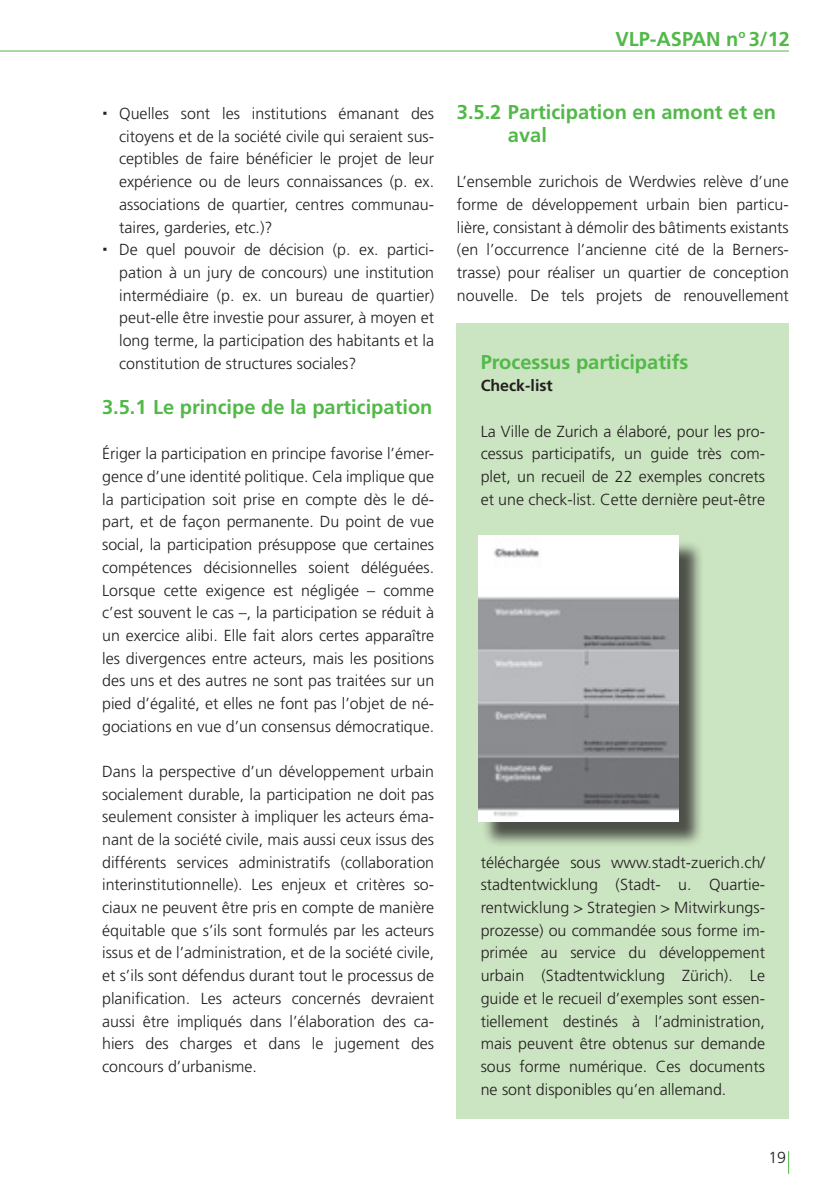
<style>
.page{position:relative;width:840px;height:1191px;background:#fff}
.page>*{position:absolute;margin:0;border:0;box-sizing:border-box;transform-origin:0 0}
.Untertitel_x_x_x{font:700 20px/22.6px "Frutiger LT Std";color:#51b948}
.Titel_Box_grün{font:700 20px "Frutiger LT Std";color:#51b948}
.Fliesstext{font:300 16px/22.6px "Frutiger LT Std";color:#231f20;text-align:justify}
.Aufzählung_Text{font:300 16px/22.6px "Frutiger LT Std";color:#231f20;text-align:justify}
.Titel_box{font:700 16px "Frutiger LT Std";color:#231f20}
</style>
<div class="page">
<hr style="left:0;top:51px;width:788px;height:1px;background:#51b948">
<div style="left:456px;top:323px;width:332px;height:795px;background:#cbe4c1"></div>
<div style="left:481px;top:539px;width:222px;height:307px;background:#231f20;opacity:.75"></div>
<img style="left:478px;top:536px;width:200px;height:285px">
<p class="Untertitel_x_x_x" style="left:615px;top:27px;width:176px">VLP-ASPAN n<sup>o</sup> 3/12</p>
<p class="Aufzählung_Text" style="left:119px;top:102px;width:316px">Quelles sont les institutions émanant des citoyens et de la société civile qui seraient sus&shy;ceptibles de faire bénéficier le projet de leur expérience ou de leurs connaissances (p. ex. associations de quartier, centres communau&shy;taires, garderies, etc.)?</p>
<p class="Aufzählung_Text" style="left:119px;top:239px;width:316px">De quel pouvoir de décision (p. ex. partici&shy;pation à un jury de concours) une institution intermédiaire (p. ex. un bureau de quartier) peut-elle être investie pour assurer, à moyen et long terme, la participation des habitants et la constitution de structures sociales?</p>
<p class="Untertitel_x_x_x" style="left:102px;top:396px;width:331px">3.5.1 Le principe de la participation</p>
<p class="Fliesstext" style="left:102px;top:443px;width:333px">Ériger la participation en principe favorise l’émer&shy;gence d’une identité politique. Cela implique que la participation soit prise en compte dès le dé&shy;part, et de façon permanente. Du point de vue social, la participation présuppose que certaines compétences décisionnelles soient déléguées.<br>Lorsque cette exigence est négligée – comme c’est souvent le cas –, la participation se réduit à un exercice alibi. Elle fait alors certes apparaître les divergences entre acteurs, mais les positions des uns et des autres ne sont pas traitées sur un pied d’égalité, et elles ne font pas l’objet de né&shy;gociations en vue d’un consensus démocratique.</p>
<p class="Fliesstext" style="left:102px;top:760px;width:333px">Dans la perspective d’un développement urbain socialement durable, la participation ne doit pas seulement consister à impliquer les acteurs éma&shy;nant de la société civile, mais aussi ceux issus des différents services administratifs (collaboration interinstitutionnelle). Les enjeux et critères so&shy;ciaux ne peuvent être pris en compte de manière équitable que s’ils sont formulés par les acteurs issus et de l’administration, et de la société civile, et s’ils sont défendus durant tout le processus de planification. Les acteurs concernés devraient aussi être impliqués dans l’élaboration des ca&shy;hiers des charges et dans le jugement des concours d’urbanisme.</p>
<p class="Untertitel_x_x_x" style="left:507px;top:101px;width:269px;text-indent:-51px">3.5.2 Participation en amont et en aval</p>
<p class="Fliesstext" style="left:456px;top:170px;width:333px">L’ensemble zurichois de Werdwies relève d’une forme de développement urbain bien particu&shy;lière, consistant à démolir des bâtiments existants (en l’occurrence l’ancienne cité de la Berners&shy;trasse) pour réaliser un quartier de conception nouvelle. De tels projets de renouvellement</p>
<p class="Titel_Box_grün" style="left:480px;top:350px;width:209px">Processus participatifs</p>
<p class="Titel_box" style="left:480px;top:376px;width:73px">Check-list</p>
<p class="Fliesstext" style="left:480px;top:420px;width:286px">La Ville de Zurich a élaboré, pour les pro&shy;cessus participatifs, un guide très com&shy;plet, un recueil de 22 exemples concrets et une check-list. Cette dernière peut-être</p>
<p class="Fliesstext" style="left:480px;top:851px;width:286px">téléchargée sous www.stadt-zuerich.ch/ stadtentwicklung (Stadt- u. Quartie&shy;rentwicklung &gt; Strategien &gt; Mitwirkungs&shy;prozesse) ou commandée sous forme im&shy;primée au service du développement urbain (Stadtentwicklung Zürich). Le guide et le recueil d’exemples sont essen&shy;tiellement destinés à l’administration, mais peuvent être obtenus sur demande sous forme numérique. Ces documents ne sont disponibles qu’en allemand.</p>
<p class="Fliesstext" style="left:768px;top:1146px;width:19px">19</p>
</div>
